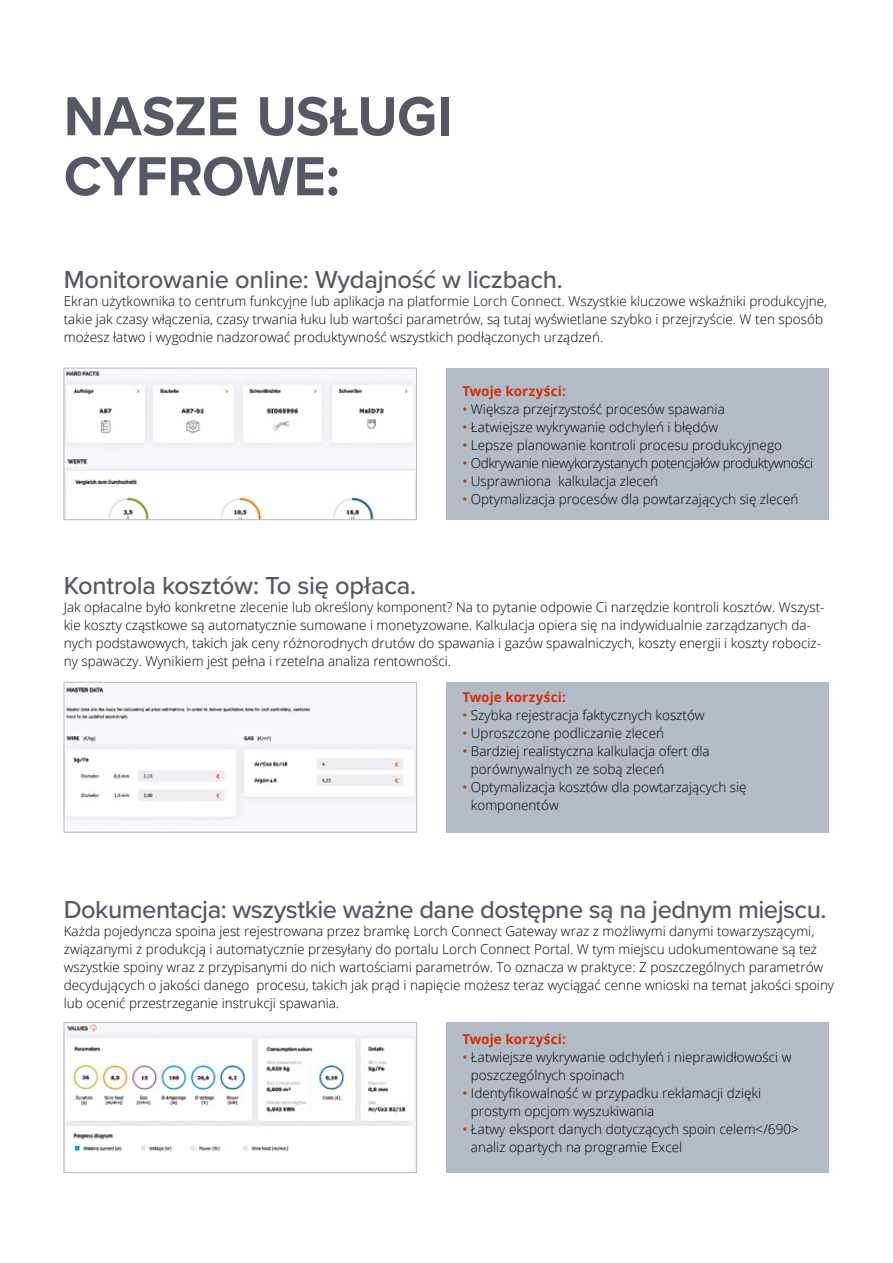
<style>
.page{position:relative;width:893px;height:1263px;background:#fff}
.page>*{position:absolute;margin:0;border:0;box-sizing:border-box;transform-origin:0 0}
.t1{font:700 57px/60px "Proxima Nova";letter-spacing:-.005em;color:#575866}
.t2{font:500 25.5px "Proxima Nova";letter-spacing:-.015em;color:#575866}
.t3{font:300 13.5px/18px "Open Sans";color:#000}
.t4{font:300 13.5px "Open Sans";letter-spacing:-.03em;color:#000}
.t5{font:700 13.5px "Open Sans";letter-spacing:.01em;color:#d42f0b}
.s1{font-weight:400;color:#d42f0b}
</style>
<div class="page">
<div style="left:446px;top:368px;width:383px;height:151px;background:#b2bcc6"></div>
<div style="left:446px;top:682px;width:383px;height:150px;background:#b2bcc6"></div>
<div style="left:446px;top:1023px;width:383px;height:150px;background:#b2bcc6"></div>
<img style="left:66px;top:371px;width:349px;height:147px">
<div style="left:64px;top:368px;width:353px;height:152px;border:1px solid #b2bcc6"></div>
<img style="left:66px;top:685px;width:349px;height:138px">
<div style="left:64px;top:682px;width:353px;height:150px;border:1px solid #b2bcc6"></div>
<img style="left:66px;top:1024px;width:349px;height:128px">
<div style="left:64px;top:1022px;width:353px;height:151px;border:1px solid #b2bcc6"></div>
<h1 class="t1" style="left:64px;top:85px;width:390px">NASZE USŁUGI<br>CYFROWE:</h1>
<h2 class="t2" style="left:64px;top:260px;width:501px">Monitorowanie online: Wydajność w liczbach.</h2>
<p class="t3" style="left:64px;top:292px;width:765px">Ekran użytkownika to centrum funkcyjne lub aplikacja na platformie Lorch Connect. Wszystkie kluczowe wskaźniki produkcyjne, takie jak czasy włączenia, czasy trwania łuku lub wartości parametrów, są tutaj wyświetlane szybko i przejrzyście. W ten sposób możesz łatwo i wygodnie nadzorować produktywność wszystkich podłączonych urządzeń.</p>
<p class="t5" style="left:462px;top:382px;width:105px">Twoje korzyści:</p>
<p class="t3" style="left:462px;top:400px;width:264px"><span class="s1">•</span> Większa przejrzystość procesów spawania</p>
<p class="t3" style="left:462px;top:418px;width:257px"><span class="s1">•</span> Łatwiejsze wykrywanie odchyleń i błędów</p>
<p class="t3" style="left:462px;top:436px;width:321px"><span class="s1">•</span> Lepsze planowanie kontroli procesu produkcyjnego</p>
<p class="t4" style="left:462px;top:454px;width:352px"><span class="s1">•</span> Odkrywanie niewykorzystanych potencjałów produktywności</p>
<p class="t3" style="left:462px;top:472px;width:197px"><span class="s1">•</span> Usprawniona kalkulacja zleceń</p>
<p class="t3" style="left:462px;top:490px;width:337px"><span class="s1">•</span> Optymalizacja procesów dla powtarzających się zleceń</p>
<h2 class="t2" style="left:64px;top:566px;width:354px">Kontrola kosztów: To się opłaca.</h2>
<p class="t3" style="left:64px;top:598px;width:762px">Jak opłacalne było konkretne zlecenie lub określony komponent? Na to pytanie odpowie Ci narzędzie kontroli kosztów. Wszyst&shy;kie koszty cząstkowe są automatycznie sumowane i monetyzowane. Kalkulacja opiera się na indywidualnie zarządzanych da&shy;nych podstawowych, takich jak ceny różnorodnych drutów do spawania i gazów spawalniczych, koszty energii i koszty robociz&shy;ny spawaczy. Wynikiem jest pełna i rzetelna analiza rentowności.</p>
<p class="t5" style="left:462px;top:688px;width:105px">Twoje korzyści:</p>
<p class="t3" style="left:462px;top:706px;width:244px"><span class="s1">•</span> Szybka rejestracja faktycznych kosztów</p>
<p class="t3" style="left:462px;top:724px;width:203px"><span class="s1">•</span> Uproszczone podliczanie zleceń</p>
<p class="t3" style="left:471px;top:742px;width:240px;text-indent:-9px"><span class="s1">•</span> Bardziej realistyczna kalkulacja ofert dla porównywalnych ze sobą zleceń</p>
<p class="t3" style="left:471px;top:778px;width:277px;text-indent:-9px"><span class="s1">•</span> Optymalizacja kosztów dla powtarzających się komponentów</p>
<h2 class="t2" style="left:64px;top:890px;width:764px">Dokumentacja: wszystkie ważne dane dostępne są na jednym miejscu.</h2>
<p class="t3" style="left:64px;top:922px;width:772px">Każda pojedyncza spoina jest rejestrowana przez bramkę Lorch Connect Gateway wraz z możliwymi danymi towarzyszącymi, związanymi z produkcją i automatycznie przesyłany do portalu Lorch Connect Portal. W tym miejscu udokumentowane są też wszystkie spoiny wraz z przypisanymi do nich wartościami parametrów. To oznacza w praktyce: Z poszczególnych parametrów decydujących o jakości danego procesu, takich jak prąd i napięcie możesz teraz wyciągać cenne wnioski na temat jakości spoiny lub ocenić przestrzeganie instrukcji spawania.</p>
<p class="t5" style="left:462px;top:1030px;width:105px">Twoje korzyści:</p>
<p class="t3" style="left:471px;top:1048px;width:322px;text-indent:-9px"><span class="s1">•</span> Łatwiejsze wykrywanie odchyleń i nieprawidłowości w poszczególnych spoinach</p>
<p class="t3" style="left:471px;top:1084px;width:292px;text-indent:-9px"><span class="s1">•</span> Identyfikowalność w przypadku reklamacji dzięki prostym opcjom wyszukiwania</p>
<p class="t3" style="left:471px;top:1120px;width:329px;text-indent:-9px"><span class="s1">•</span> Łatwy eksport danych dotyczących spoin celem&lt;/690&gt; analiz opartych na programie Excel</p>
</div>
